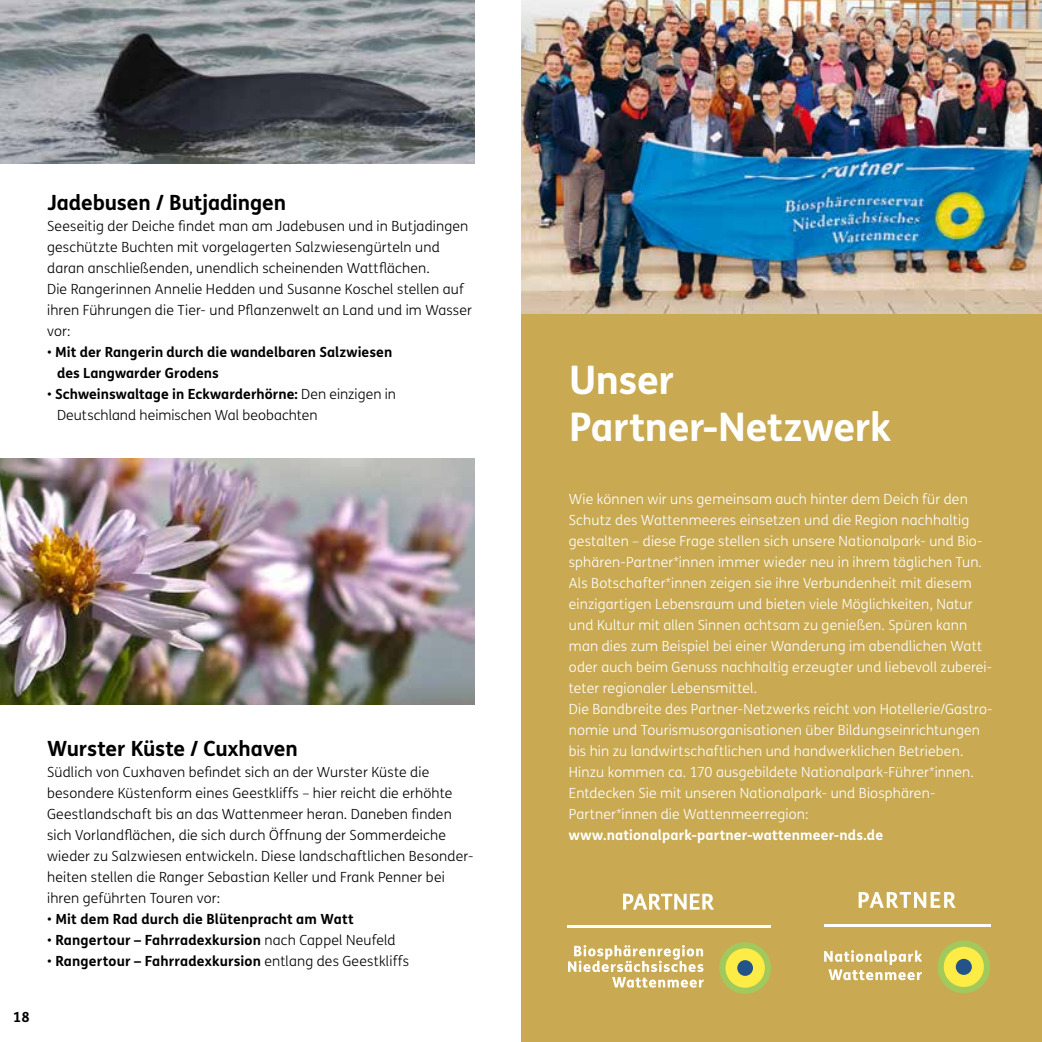
<style>
.page{position:relative;width:1042px;height:1042px;background:#fff}
.page>*{position:absolute;margin:0;border:0;box-sizing:border-box;transform-origin:0 0}
.t1{font:700 39.38px/46.4px "FS Me";letter-spacing:-.01em;color:#fff}
.t2{font:700 21px "FS Me";letter-spacing:-.005em;color:#000}
.t3{font:300 14px/21px "FS Me";letter-spacing:.01em;color:#fff}
.t4{font:300 14px/21px "FS Me";letter-spacing:.01em;color:#000}
.t5{font:700 14px/21px "FS Me";letter-spacing:.005em;color:#000}
.t6{font:700 14px "FS Me";letter-spacing:.01em;color:#fff}
.s1{font-weight:300}
.s2{font-weight:700}
</style>
<div class="page">
<img style="left:0;top:0;width:474px;height:164px">
<div style="left:521px;top:0;width:521px;height:1042px;background:#c9aa53"></div>
<img style="left:521px;top:0;width:521px;height:314px">
<svg style="left:858px;top:892px;width:98px;height:16px"></svg>
<hr style="left:824px;top:924px;width:166px;height:2px;background:#fff">
<div style="left:937px;top:940px;width:53px;height:53px;background:#a3c95c;border-radius:50%"></div>
<div style="left:944px;top:947px;width:40px;height:40px;background:#fcec45;border-radius:50%"></div>
<div style="left:956px;top:959px;width:16px;height:16px;background:#23538a;border-radius:50%"></div>
<svg style="left:824px;top:950px;width:98px;height:30px"></svg>
<img style="left:0;top:459px;width:474px;height:245px">
<div style="left:719px;top:942px;width:52px;height:52px;background:#a3c95c;border-radius:50%"></div>
<div style="left:725px;top:948px;width:40px;height:39px;background:#fcec45;border-radius:50%"></div>
<div style="left:737px;top:960px;width:16px;height:16px;background:#23538a;border-radius:50%"></div>
<svg style="left:568px;top:945px;width:136px;height:42px"></svg>
<hr style="left:567px;top:925px;width:204px;height:3px;background:#fff">
<svg style="left:623px;top:894px;width:91px;height:15px"></svg>
<h2 class="t2" style="left:47px;top:186px;width:240px">Jadebusen / Butjadingen</h2>
<p class="t4" style="left:47px;top:215px;width:426px">Seeseitig der Deiche findet man am Jadebusen und in Butjadingen geschützte Buchten mit vorgelagerten Salzwiesengürteln und daran anschließenden, unendlich scheinenden Wattflächen.<br>Die Rangerinnen Annelie Hedden und Susanne Koschel stellen auf ihren Führungen die Tier- und Pflanzenwelt an Land und im Wasser vor:</p>
<p class="t5" style="left:57px;top:341px;width:337px;text-indent:-10px"><span class="s1">•</span> Mit der Rangerin durch die wandelbaren Salzwiesen des Langwarder Grodens</p>
<p class="t4" style="left:57px;top:383px;width:340px;text-indent:-10px">• <span class="s2">Schweinswaltage in Eckwarderhörne:</span> Den einzigen in<br>Deutschland heimischen Wal beobachten</p>
<p class="t5" style="left:13px;top:1005px;width:18px">18</p>
<h2 class="t2" style="left:47px;top:732px;width:252px">Wurster Küste / Cuxhaven</h2>
<p class="t4" style="left:47px;top:761px;width:428px">Südlich von Cuxhaven befindet sich an der Wurster Küste die besondere Küstenform eines Geestkliffs – hier reicht die erhöhte Geestlandschaft bis an das Wattenmeer heran. Daneben finden sich Vorlandflächen, die sich durch Öffnung der Sommerdeiche wieder zu Salzwiesen entwickeln. Diese landschaftlichen Besonder&shy;heiten stellen die Ranger Sebastian Keller und Frank Penner bei ihren geführten Touren vor:</p>
<p class="t5" style="left:47px;top:908px;width:308px"><span class="s1">•</span> Mit dem Rad durch die Blütenpracht am Watt</p>
<p class="t5" style="left:47px;top:929px;width:350px"><span class="s1">•</span> Rangertour – Fahrradexkursion <span class="s1">nach Cappel Neufeld</span></p>
<p class="t5" style="left:47px;top:950px;width:363px"><span class="s1">•</span> Rangertour – Fahrradexkursion <span class="s1">entlang des Geestkliffs</span></p>
<h1 class="t1" style="left:569px;top:355px;width:323px">Unser<br>Partner-Netzwerk</h1>
<p class="t3" style="left:569px;top:488px;width:425px">Wie können wir uns gemeinsam auch hinter dem Deich für den Schutz des Wattenmeeres einsetzen und die Region nachhaltig gestalten – diese Frage stellen sich unsere Nationalpark- und Bio&shy;sphären-Partner*innen immer wieder neu in ihrem täglichen Tun.<br>Als Botschafter*innen zeigen sie ihre Verbundenheit mit diesem einzigartigen Lebensraum und bieten viele Möglichkeiten, Natur und Kultur mit allen Sinnen achtsam zu genießen. Spüren kann man dies zum Beispiel bei einer Wanderung im abendlichen Watt oder auch beim Genuss nachhaltig erzeugter und liebevoll zuberei&shy;teter regionaler Lebensmittel.<br>Die Bandbreite des Partner-Netzwerks reicht von Hotellerie/Gastro&shy;nomie und Tourismusorganisationen über Bildungseinrichtungen bis hin zu landwirtschaftlichen und handwerklichen Betrieben.<br>Hinzu kommen ca. 170 ausgebildete Nationalpark-Führer*innen.<br>Entdecken Sie mit unseren Nationalpark- und Biosphären-Partner*innen die Wattenmeerregion:</p>
<p class="t6" style="left:569px;top:824px;width:316px">www.nationalpark-partner-wattenmeer-nds.de</p>
</div>
